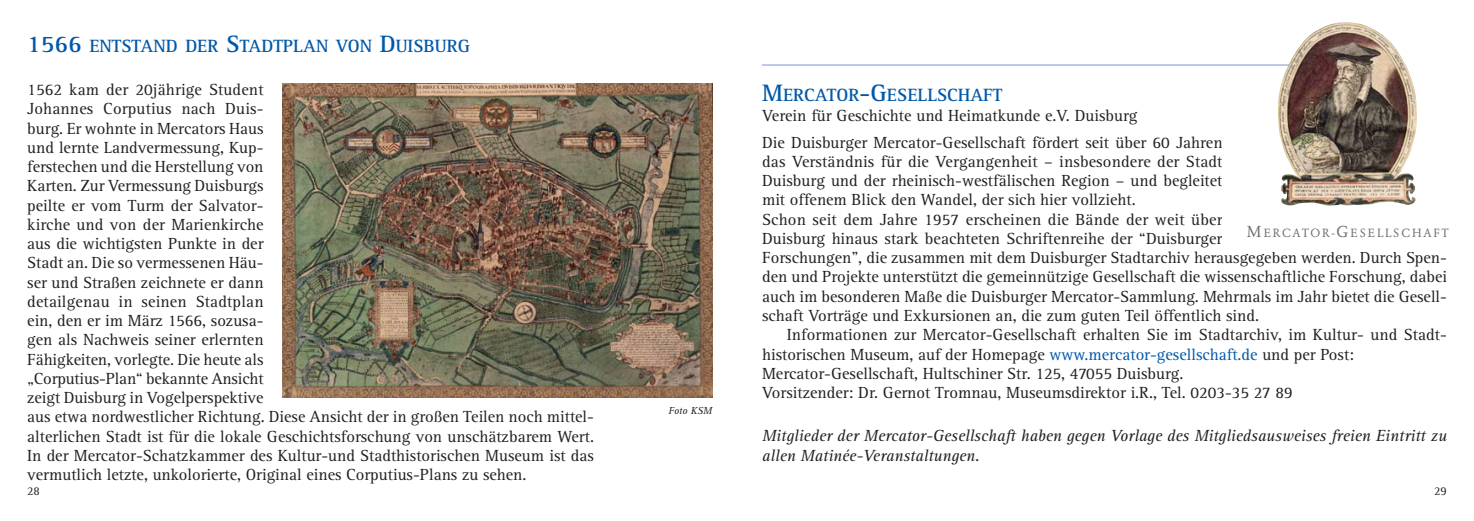
<style>
.page{position:relative;width:1474px;height:521px;background:#fff}
.page>*{position:absolute;margin:0;border:0;box-sizing:border-box;transform-origin:0 0}
.t1{font:700 18.38px "Rotis Serif";color:#0058a9}
.t2{font:16.62px/19.2px "Rotis Serif";color:#231f20}
.t3{font:italic 16.62px/19.2px "Rotis Serif";color:#231f20}
.t4{font:12.25px "Rotis Serif";color:#231f20}
.t5{font:11.72px "Garamond BE";letter-spacing:.15em;color:#6d6e70}
.t6{font:italic 10.5px "Rotis Serif";color:#231f20}
.s1{font-size:24.5px}
.s2{color:#0058a9}
.s3{font-size:15.75px}
</style>
<div class="page">
<img style="left:283px;top:84px;width:429px;height:314px">
<hr style="left:761px;top:65px;width:631px;height:1px;background:#8296cc">
<img style="left:1277px;top:22px;width:139px;height:184px">
<p class="t1" style="left:27px;top:39px;width:444px"><span class="s1">1566</span> ENTSTAND DER <span class="s1">S</span>TADTPLAN VON <span class="s1">D</span>UISBURG</p>
<p class="t2" style="left:27px;top:81px;width:568px">1562 kam der 20jährige Student<br>Johannes Corputius nach Duis-<br>burg. Er wohnte in Mercators Haus<br>und lernte Landvermessung, Kup-<br>ferstechen und die Herstellung von<br>Karten. Zur Vermessung Duisburgs<br>peilte er vom Turm der Salvator-<br>kirche und von der Marienkirche<br>aus die wichtigsten Punkte in der<br>Stadt an. Die so vermessenen Häu-<br>ser und Straßen zeichnete er dann<br>detailgenau in seinen Stadtplan<br>ein, den er im März 1566, sozusa-<br>gen als Nachweis seiner erlernten<br>Fähigkeiten, vorlegte. Die heute als<br>„Corputius-Plan“ bekannte Ansicht<br>zeigt Duisburg in Vogelperspektive<br>aus etwa nordwestlicher Richtung. Diese Ansicht der in großen Teilen noch mittel&shy;alterlichen Stadt ist für die lokale Geschichtsforschung von unschätzbarem Wert.<br>In der Mercator-Schatzkammer des Kultur-und Stadthistorischen Museum ist das vermutlich letzte, unkolorierte, Original eines Corputius-Plans zu sehen.</p>
<p class="t6" style="left:668px;top:407px;width:45px">Foto KSM</p>
<p class="t1" style="left:762px;top:88px;width:242px"><span class="s1">M</span>ERCATOR<span class="s1">-G</span>ESELLSCHAFT</p>
<p class="t2" style="left:762px;top:104px;width:462px;line-height:26.8px">Verein für Geschichte und Heimatkunde e.V. Duisburg<br>Die Duisburger Mercator-Gesellschaft fördert seit über 60 Jahren</p>
<p class="t2" style="left:762px;top:153px;width:686px">das Verständnis für die Vergangenheit – insbesondere der Stadt<br>Duisburg und der rheinisch-westfälischen Region – und begleitet<br>mit offenem Blick den Wandel, der sich hier vollzieht.<br>Schon seit dem Jahre 1957 erscheinen die Bände der weit über<br>Duisburg hinaus stark beachteten Schriftenreihe der “Duisburger<br>Forschungen”, die zusammen mit dem Duisburger Stadtarchiv herausgegeben werden. Durch Spen&shy;den und Projekte unterstützt die gemeinnützige Gesellschaft die wissenschaftliche Forschung, dabei auch im besonderen Maße die Duisburger Mercator-Sammlung. Mehrmals im Jahr bietet die Gesell&shy;schaft Vorträge und Exkursionen an, die zum guten Teil öffentlich sind.</p>
<p class="t2" style="left:762px;top:327px;width:686px;text-indent:25px">Informationen zur Mercator-Gesellschaft erhalten Sie im Stadtarchiv, im Kultur- und Stadt - historischen Museum, auf der Homepage <span class="s2">www.mercator-gesellschaft.de</span> und per Post:<br>Mercator-Gesellschaft, Hultschiner Str. 125, 47055 Duisburg.<br>Vorsitzender: Dr. Gernot Tromnau, Museumsdirektor i.R., Tel. 0203-35 27 89</p>
<p class="t3" style="left:762px;top:428px;width:686px">Mitglieder der Mercator-Gesellschaft haben gegen Vorlage des Mitgliedsausweises freien Eintritt zu allen Matinée-Veranstaltungen.</p>
<p class="t5" style="left:1246px;top:228px;width:203px"><span class="s3">M</span>ERCATOR-<span class="s3">G</span>ESELLSCHAFT</p>
<p class="t4" style="left:27px;top:487px;width:14px">28</p>
<p class="t4" style="left:1433px;top:487px;width:14px">29</p>
</div>
